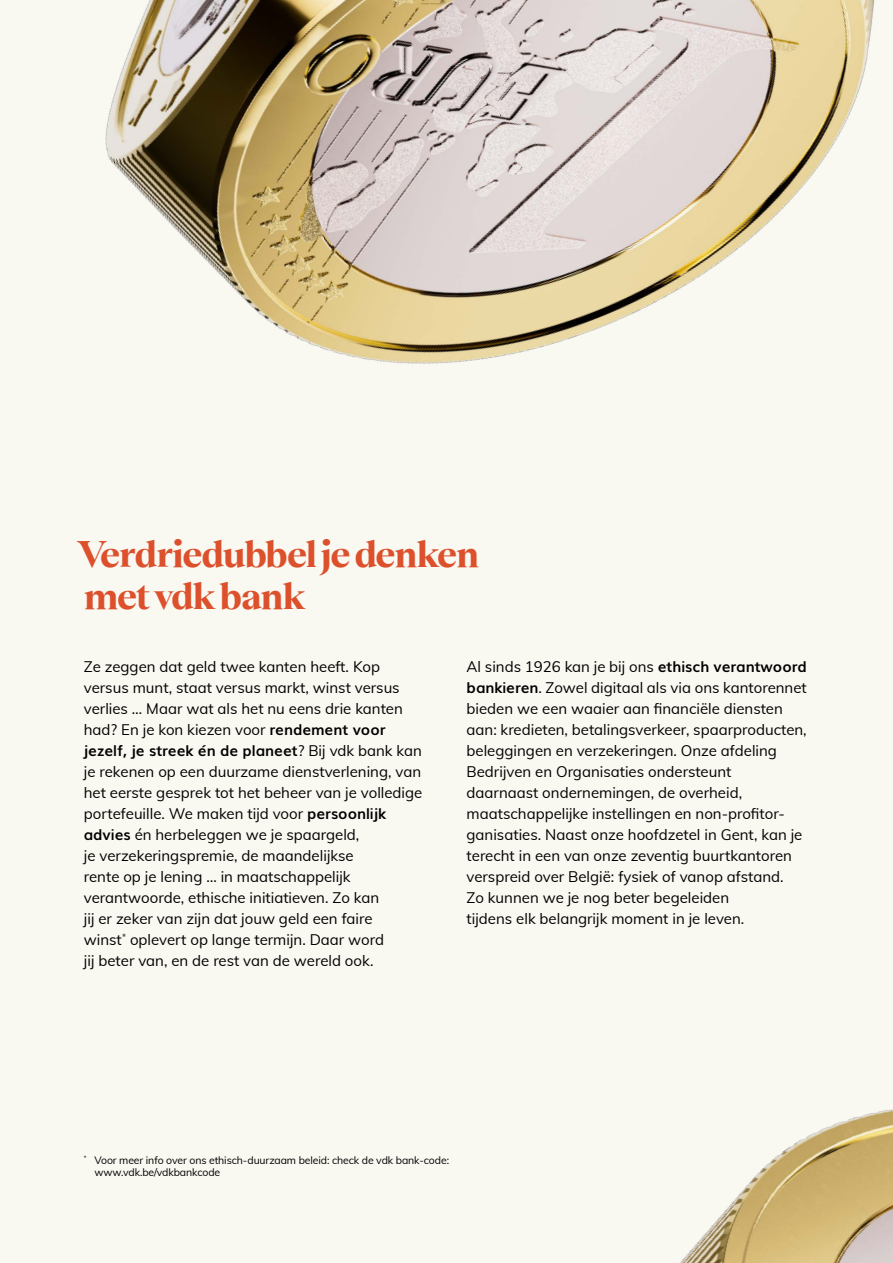
<style>
.page{position:relative;width:893px;height:1263px;background:#f9f8f1}
.page>*{position:absolute;margin:0;border:0;box-sizing:border-box;transform-origin:0 0}
.t1{font:700 39px/42px "Teodor";letter-spacing:-.02em;color:#dc502c}
.t2{font:15px/21px "Muli";color:#000}
.t3{font:10.5px/12.6px "Muli";letter-spacing:-.01em;color:#000}
.s1{font-weight:700}
</style>
<div class="page">
<img style="left:105px;top:0;width:770px;height:364px">
<img style="left:680px;top:1109px;width:213px;height:154px">
<h1 class="t1" style="left:78px;top:531px;width:403px">Verdriedubbel je denken met vdk bank</h1>
<p class="t2" style="left:84px;top:655px;width:340px">Ze zeggen dat geld twee kanten heeft. Kop versus munt, staat versus markt, winst versus verlies … Maar wat als het nu eens drie kanten had? En je kon kiezen voor <span class="s1">rendement voor jezelf, je streek én de planeet</span>? Bij vdk bank kan je rekenen op een duurzame dienstverlening, van het eerste gesprek tot het beheer van je volledige portefeuille. We maken tijd voor <span class="s1">persoonlijk advies</span> én herbeleggen we je spaargeld,<br>je verzekeringspremie, de maandelijkse<br>rente op je lening … in maatschappelijk verantwoorde, ethische initiatieven. Zo kan<br>jij er zeker van zijn dat jouw geld een faire<br>winst<sup>*</sup> oplevert op lange termijn. Daar word<br>jij beter van, en de rest van de wereld ook.</p>
<p class="t2" style="left:467px;top:655px;width:342px">Al sinds 1926 kan je bij ons <span class="s1">ethisch verantwoord bankieren</span>. Zowel digitaal als via ons kantorennet bieden we een waaier aan financiële diensten aan: kredieten, betalingsverkeer, spaarproducten, beleggingen en verzekeringen. Onze afdeling Bedrijven en Organisaties ondersteunt daarnaast ondernemingen, de overheid, maatschappelijke instellingen en non-profitor&shy;ganisaties. Naast onze hoofdzetel in Gent, kan je terecht in een van onze zeventig buurtkantoren verspreid over België: fysiek of vanop afstand.<br>Zo kunnen we je nog beter begeleiden<br>tijdens elk belangrijk moment in je leven.</p>
<p class="t3" style="left:94px;top:1153px;width:356px;text-indent:-11px"><sup>*</sup> Voor meer info over ons ethisch-duurzaam beleid: check de vdk bank-code: www.vdk.be/vdkbankcode</p>
</div>
